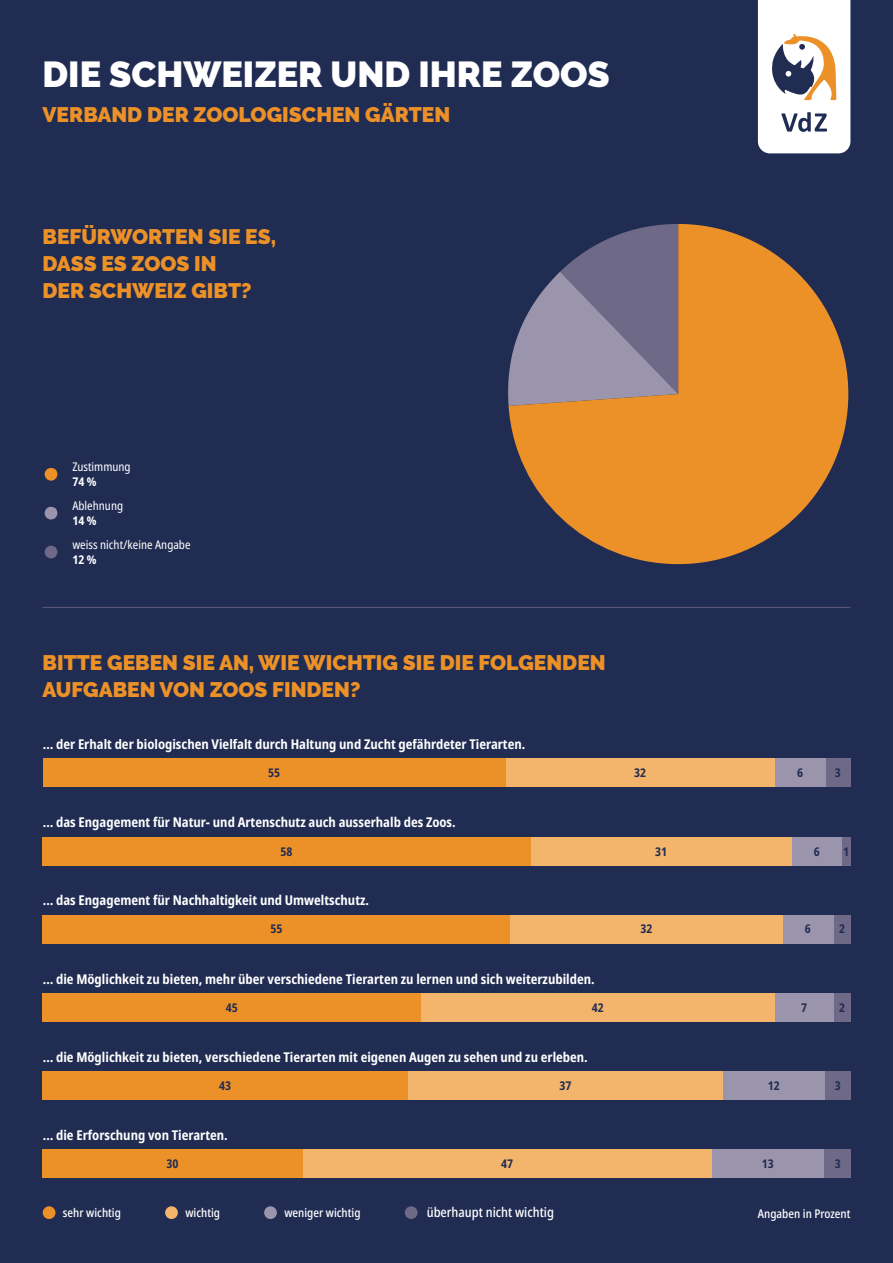
<style>
.page{position:relative;width:893px;height:1263px;background:#212c52}
.page>*{position:absolute;margin:0;border:0;box-sizing:border-box;transform-origin:0 0}
.t1{font:900 36px "Raleway";color:#fff}
.t2{font:900 21px/27px "Raleway";color:#eb9128}
.t3{font:700 condensed 13.5px "Noto Sans";color:#fff}
.t4{font:500 condensed 13.5px "Noto Sans";color:#fff}
.t5{font:500 condensed 12px "Noto Sans";color:#fff}
.t6{font:condensed 12px "Noto Sans";color:#fff}
.t7{font:700 condensed 12px "Noto Sans";color:#212c52}
.t8{font:700 condensed 12px "Noto Sans";color:#fff}
</style>
<div class="page">
<svg style="left:45px;top:506px;width:13px;height:13px"></svg>
<svg style="left:45px;top:467px;width:13px;height:14px"></svg>
<svg style="left:45px;top:545px;width:13px;height:13px"></svg>
<svg style="left:509px;top:224px;width:339px;height:340px;fill:#eb9128"></svg>
<div style="left:43px;top:1206px;width:12px;height:13px;background:#eb9128;border-radius:50%"></div>
<div style="left:165px;top:1206px;width:13px;height:13px;background:#f3b46c;border-radius:50%"></div>
<div style="left:264px;top:1206px;width:13px;height:13px;background:#9a95ac;border-radius:50%"></div>
<div style="left:405px;top:1206px;width:13px;height:13px;background:#6d6987;border-radius:50%"></div>
<div style="left:825px;top:759px;width:25px;height:28px;background:#6d6987"></div>
<div style="left:775px;top:759px;width:50px;height:28px;background:#9a95ac"></div>
<div style="left:506px;top:759px;width:269px;height:28px;background:#f3b46c"></div>
<div style="left:43px;top:759px;width:463px;height:28px;background:#eb9128"></div>
<div style="left:842px;top:837px;width:8px;height:28px;background:#6d6987"></div>
<div style="left:791px;top:837px;width:51px;height:28px;background:#9a95ac"></div>
<div style="left:531px;top:837px;width:260px;height:28px;background:#f3b46c"></div>
<div style="left:43px;top:837px;width:488px;height:28px;background:#eb9128"></div>
<div style="left:833px;top:915px;width:17px;height:28px;background:#6d6987"></div>
<div style="left:782px;top:915px;width:51px;height:28px;background:#9a95ac"></div>
<div style="left:510px;top:915px;width:272px;height:28px;background:#f3b46c"></div>
<div style="left:43px;top:915px;width:467px;height:28px;background:#eb9128"></div>
<div style="left:834px;top:993px;width:16px;height:28px;background:#6d6987"></div>
<div style="left:775px;top:993px;width:59px;height:28px;background:#9a95ac"></div>
<div style="left:421px;top:993px;width:354px;height:28px;background:#f3b46c"></div>
<div style="left:43px;top:993px;width:378px;height:28px;background:#eb9128"></div>
<div style="left:825px;top:1071px;width:25px;height:28px;background:#6d6987"></div>
<div style="left:723px;top:1071px;width:102px;height:28px;background:#9a95ac"></div>
<div style="left:408px;top:1071px;width:315px;height:28px;background:#f3b46c"></div>
<div style="left:43px;top:1071px;width:365px;height:28px;background:#eb9128"></div>
<div style="left:824px;top:1150px;width:26px;height:28px;background:#6d6987"></div>
<div style="left:711px;top:1150px;width:113px;height:28px;background:#9a95ac"></div>
<div style="left:303px;top:1150px;width:408px;height:28px;background:#f3b46c"></div>
<div style="left:43px;top:1150px;width:260px;height:28px;background:#eb9128"></div>
<hr style="left:43px;top:607px;width:807px;height:1px;background:#585678">
<svg style="left:758px;top:0;width:92px;height:153px;background:#e3dedd"></svg>
<h1 class="t1" style="left:43px;top:53px;width:569px">DIE SCHWEIZER UND IHRE ZOOS</h1>
<h2 class="t2" style="left:43px;top:101px;width:409px">VERBAND DER ZOOLOGISCHEN GÄRTEN</h2>
<h2 class="t2" style="left:43px;top:223px;width:235px">BEFÜRWORTEN SIE ES,<br>DASS ES ZOOS IN<br>DER SCHWEIZ GIBT?</h2>
<p class="t6" style="left:72px;top:459px;width:60px">Zustimmung</p>
<p class="t8" style="left:72px;top:473px;width:26px">74 %</p>
<p class="t6" style="left:72px;top:498px;width:52px">Ablehnung</p>
<p class="t8" style="left:72px;top:512px;width:26px">14 %</p>
<p class="t6" style="left:72px;top:536px;width:120px">weiss nicht/keine Angabe</p>
<p class="t8" style="left:72px;top:550px;width:26px">12 %</p>
<h2 class="t2" style="left:43px;top:649px;width:565px">BITTE GEBEN SIE AN, WIE WICHTIG SIE DIE FOLGENDEN<br>AUFGABEN VON ZOOS FINDEN?</h2>
<p class="t3" style="left:43px;top:734px;width:484px">… der Erhalt der biologischen Vielfalt durch Haltung und Zucht gefährdeter Tierarten.</p>
<p class="t7" style="left:819px;top:764px;width:28px">3 2</p>
<p class="t7" style="left:268px;top:764px;width:13px">55</p>
<p class="t7" style="left:634px;top:764px;width:13px">32</p>
<p class="t7" style="left:797px;top:764px;width:7px">6</p>
<p class="t7" style="left:835px;top:764px;width:7px">3</p>
<p class="t3" style="left:43px;top:812px;width:414px">… das Engagement für Natur- und Artenschutz auch ausserhalb des Zoos.</p>
<p class="t7" style="left:281px;top:842px;width:13px">58</p>
<p class="t7" style="left:655px;top:842px;width:13px">31</p>
<p class="t7" style="left:814px;top:842px;width:7px">6</p>
<p class="t7" style="left:843px;top:842px;width:7px">1</p>
<p class="t3" style="left:43px;top:891px;width:328px">… das Engagement für Nachhaltigkeit und Umweltschutz.</p>
<p class="t7" style="left:270px;top:920px;width:13px">55</p>
<p class="t7" style="left:640px;top:920px;width:13px">32</p>
<p class="t7" style="left:805px;top:920px;width:7px">6</p>
<p class="t7" style="left:839px;top:920px;width:7px">2</p>
<p class="t3" style="left:43px;top:969px;width:554px">… die Möglichkeit zu bieten, mehr über verschiedene Tierarten zu lernen und sich weiterzubilden.</p>
<p class="t7" style="left:226px;top:999px;width:13px">45</p>
<p class="t7" style="left:592px;top:999px;width:13px">42</p>
<p class="t7" style="left:801px;top:999px;width:7px">7</p>
<p class="t7" style="left:839px;top:999px;width:7px">2</p>
<p class="t3" style="left:43px;top:1047px;width:547px">… die Möglichkeit zu bieten, verschiedene Tierarten mit eigenen Augen zu sehen und zu erleben.</p>
<p class="t7" style="left:219px;top:1077px;width:13px">43</p>
<p class="t7" style="left:559px;top:1077px;width:13px">37</p>
<p class="t7" style="left:768px;top:1077px;width:13px">12</p>
<p class="t7" style="left:835px;top:1077px;width:7px">3</p>
<p class="t3" style="left:43px;top:1125px;width:187px">… die Erforschung von Tierarten.</p>
<p class="t7" style="left:167px;top:1155px;width:13px">30</p>
<p class="t7" style="left:501px;top:1155px;width:13px">47</p>
<p class="t7" style="left:762px;top:1155px;width:13px">13</p>
<p class="t7" style="left:835px;top:1155px;width:7px">3</p>
<p class="t5" style="left:63px;top:1204px;width:59px">sehr wichtig</p>
<p class="t5" style="left:185px;top:1204px;width:36px">wichtig</p>
<p class="t5" style="left:284px;top:1204px;width:78px">weniger wichtig</p>
<p class="t4" style="left:427px;top:1203px;width:129px">überhaupt nicht wichtig</p>
<p class="t5" style="left:758px;top:1205px;width:94px">Angaben in Prozent</p>
</div>
